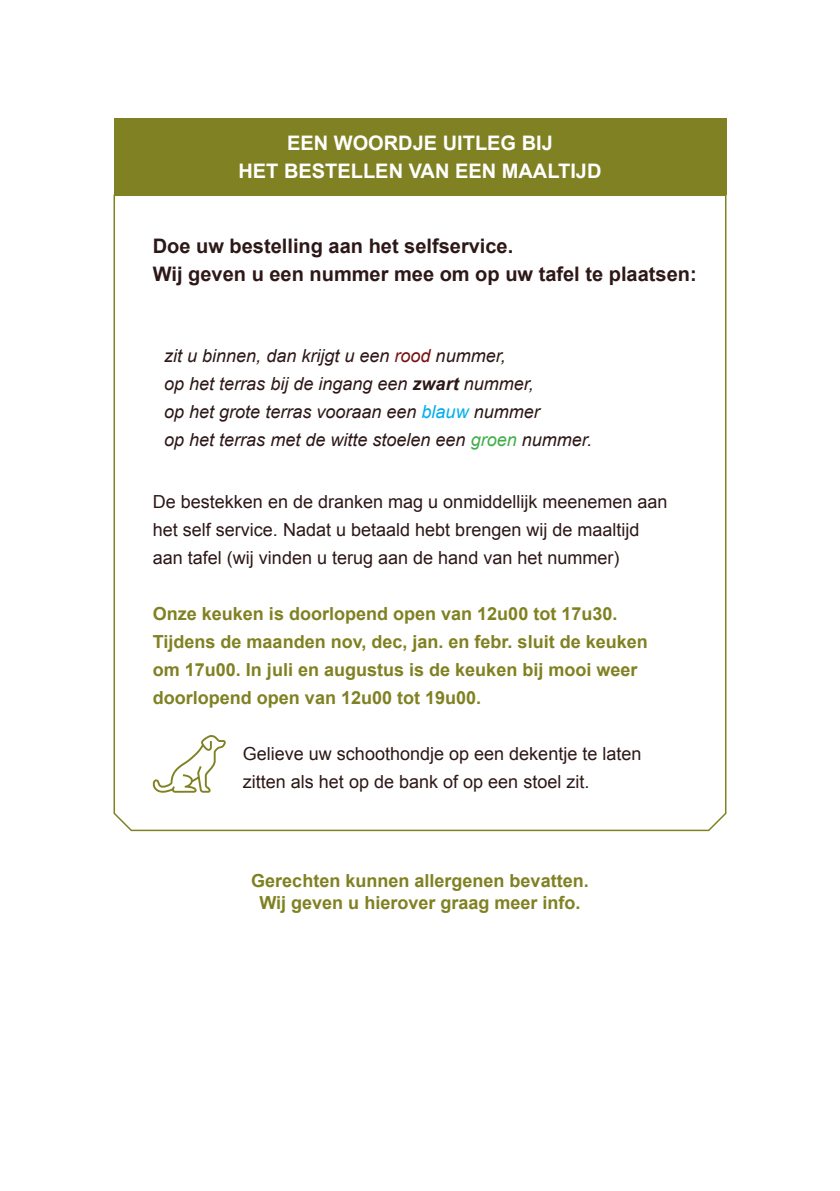
<style>
.page{position:relative;width:840px;height:1191px;background:#fff}
.page>*{position:absolute;margin:0;border:0;box-sizing:border-box;transform-origin:0 0}
.brood{font:700 20px "Arial";color:#2d1717}
.brood-2{font:700 20px "Arial";color:#fff}
.brood-3{font:700 18px/28px "Arial";color:#808122}
.brood-4{font:18px/28px "Arial";color:#2d1717}
.brood-5{font:italic 18px "Arial";color:#2d1717}
.s1{color:#791113}
.s2{font-weight:700}
.s3{color:#00aeef}
.s4{color:#40ae49}
</style>
<div class="page">
<svg style="left:113px;top:194px;width:613px;height:638px"></svg>
<div style="left:113px;top:118px;width:613px;height:76px;background:#808122"></div>
<svg style="left:152px;top:734px;width:74px;height:59px"></svg>
<p class="brood-2" style="left:287px;top:129px;width:267px">EEN WOORDJE UITLEG BIJ</p>
<p class="brood-2" style="left:238px;top:157px;width:364px">HET BESTELLEN VAN EEN MAALTIJD</p>
<p class="brood" style="left:153px;top:233px;width:362px">Doe uw bestelling aan het selfservice.</p>
<p class="brood" style="left:153px;top:261px;width:545px">Wij geven u een nummer mee om op uw tafel te plaatsen:</p>
<p class="brood-5" style="left:164px;top:344px;width:343px">zit u binnen, dan krijgt u een <span class="s1">rood</span> nummer,</p>
<p class="brood-5" style="left:164px;top:372px;width:371px">op het terras bij de ingang een <span class="s2">zwart</span> nummer,</p>
<p class="brood-5" style="left:164px;top:400px;width:377px">op het grote terras vooraan een <span class="s3">blauw</span> nummer</p>
<p class="brood-5" style="left:164px;top:428px;width:429px">op het terras met de witte stoelen een <span class="s4">groen</span> nummer.</p>
<p class="brood-4" style="left:153px;top:488px;width:516px">De bestekken en de dranken mag u onmiddellijk meenemen aan het self service. Nadat u betaald hebt brengen wij de maaltijd aan tafel (wij vinden u terug aan de hand van het nummer)</p>
<p class="brood-3" style="left:153px;top:600px;width:496px">Onze keuken is doorlopend open van 12u00 tot 17u30.<br>Tijdens de maanden nov, dec, jan. en febr. sluit de keuken om 17u00. In juli en augustus is de keuken bij mooi weer doorlopend open van 12u00 tot 19u00.</p>
<p class="brood-4" style="left:243px;top:740px;width:400px">Gelieve uw schoothondje op een dekentje te laten zitten als het op de bank of op een stoel zit.</p>
<p class="brood-3" style="left:251px;top:867px;width:339px">Gerechten kunnen allergenen bevatten.</p>
<p class="brood-3" style="left:259px;top:889px;width:322px">Wij geven u hierover graag meer info.</p>
</div>
